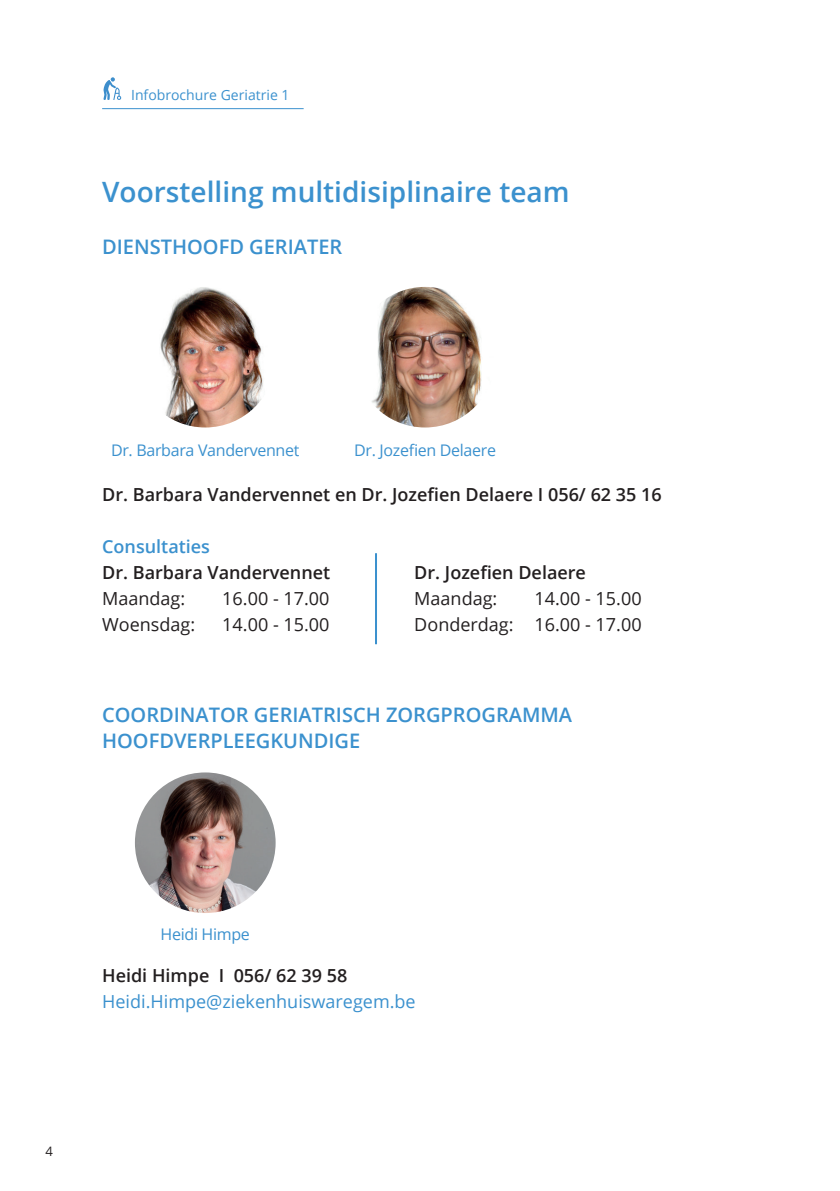
<style>
.page{position:relative;width:840px;height:1191px;background:#fff}
.page>*{position:absolute;margin:0;border:0;box-sizing:border-box;transform-origin:0 0}
.t1{font:600 28px "Open Sans";color:#3b91ce}
.t2{font:600 20px/26px "Open Sans";color:#3b91ce}
.t3{font:600 18px "Open Sans";color:#231f20}
.t4{font:18px/26px "Open Sans";color:#231f20;text-align:right}
.t5{font:18px "Open Sans";color:#3b91ce}
.t6{font:600 18px "Open Sans";color:#3b91ce}
.t7{font:16px "Open Sans";letter-spacing:-.02em;color:#3b91ce}
.t8{font:14px "Open Sans";color:#3b91ce}
.t9{font:13px "Open Sans";color:#231f20}
</style>
<div class="page">
<hr style="left:102px;top:108px;width:201px;height:1px;background:#3b91ce">
<svg style="left:103px;top:77px;width:18px;height:23px"></svg>
<img style="left:135px;top:287px;width:140px;height:140px;border-radius:70px">
<img style="left:135px;top:772px;width:140px;height:141px;border-radius:70px">
<img style="left:354px;top:287px;width:141px;height:140px;border-radius:70px">
<hr style="left:375px;top:553px;width:2px;height:91px;background:#3b91ce">
<p class="t8" style="left:131px;top:85px;width:160px">Infobrochure Geriatrie 1</p>
<h1 class="t1" style="left:102px;top:173px;width:468px">Voorstelling multidisiplinaire team</h1>
<p class="t2" style="left:102px;top:233px;width:241px">DIENSTHOOFD GERIATER</p>
<p class="t7" style="left:111px;top:440px;width:190px">Dr. Barbara Vandervennet</p>
<p class="t7" style="left:354px;top:440px;width:143px">Dr. Jozefien Delaere</p>
<p class="t3" style="left:102px;top:482px;width:561px">Dr. Barbara Vandervennet en Dr. Jozefien Delaere I 056/ 62 35 16</p>
<p class="t6" style="left:102px;top:534px;width:109px">Consultaties</p>
<p class="t3" style="left:102px;top:560px;width:229px">Dr. Barbara Vandervennet</p>
<p class="t4" style="left:102px;top:585px;width:85px">Maandag:</p>
<p class="t4" style="left:222px;top:585px;width:109px">16.00 - 17.00</p>
<p class="t4" style="left:102px;top:611px;width:94px">Woensdag:</p>
<p class="t4" style="left:222px;top:611px;width:109px">14.00 - 15.00</p>
<p class="t3" style="left:414px;top:560px;width:173px">Dr. Jozefien Delaere</p>
<p class="t4" style="left:414px;top:585px;width:85px">Maandag:</p>
<p class="t4" style="left:414px;top:585px;width:229px">14.00 - 15.00<br>Donderdag: 16.00 - 17.00</p>
<p class="t2" style="left:102px;top:701px;width:471px">COORDINATOR GERIATRISCH ZORGPROGRAMMA<br>HOOFDVERPLEEGKUNDIGE</p>
<p class="t7" style="left:160px;top:923px;width:91px">Heidi Himpe</p>
<p class="t3" style="left:102px;top:963px;width:246px">Heidi Himpe I 056/ 62 39 58</p>
<p class="t5" style="left:102px;top:989px;width:315px">Heidi.Himpe@ziekenhuiswaregem.be</p>
<p class="t9" style="left:45px;top:1142px;width:9px">4</p>
</div>
